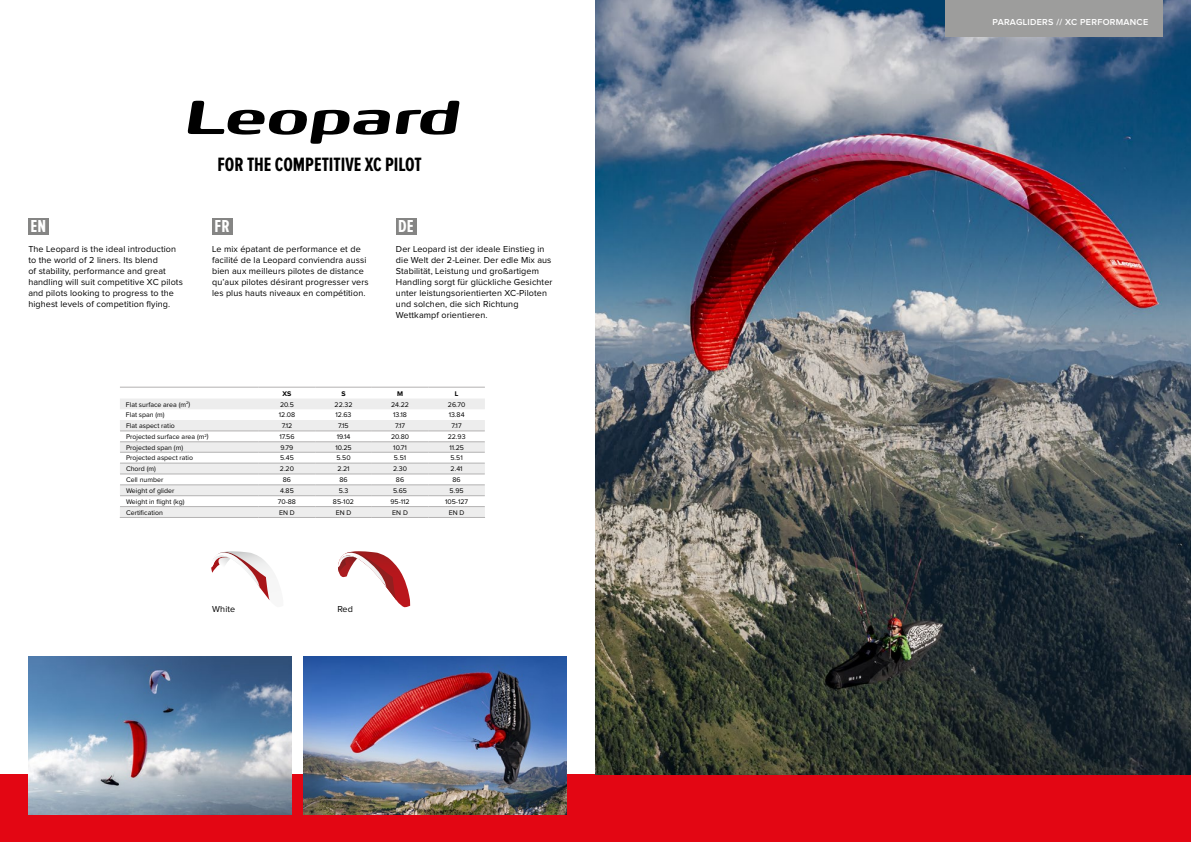
<style>
.page{position:relative;width:1191px;height:842px;background:#fff}
.page>*{position:absolute;margin:0;border:0;box-sizing:border-box;transform-origin:0 0}
.t1{font:italic 900 60px "FP Head Pro";letter-spacing:-.01em;color:#000}
.t2{font:700 20px "Proxima Nova Ex Cn";color:#000}
.t3{font:700 18px "Proxima Nova Ex Cn";color:#fff}
.t4{font:9px/11px "Proxima Nova";letter-spacing:.01em;color:#000}
.t5{font:600 9px "Proxima Nova";letter-spacing:.03em;color:#fff}
.t6{font:7px "Proxima Nova";color:#000}
.t7{font:700 7px "Proxima Nova";color:#000}
</style>
<div class="page">
<div style="left:587px;top:774px;width:604px;height:68px;background:#e30613"></div>
<div style="left:0;top:774px;width:604px;height:68px;background:#e30613"></div>
<svg style="left:120px;top:399px;width:365px;height:118px;fill:#ededed"></svg>
<hr style="left:120px;top:431px;width:139px;height:1px;background:#b3b2b2">
<hr style="left:120px;top:442px;width:139px;height:1px;background:#b3b2b2">
<hr style="left:120px;top:452px;width:139px;height:1px;background:#b3b2b2">
<hr style="left:120px;top:463px;width:139px;height:1px;background:#b3b2b2">
<hr style="left:120px;top:474px;width:139px;height:1px;background:#b3b2b2">
<hr style="left:120px;top:485px;width:139px;height:1px;background:#b3b2b2">
<hr style="left:120px;top:495px;width:139px;height:1px;background:#b3b2b2">
<hr style="left:120px;top:506px;width:139px;height:1px;background:#b3b2b2">
<hr style="left:120px;top:517px;width:139px;height:1px;background:#b3b2b2">
<hr style="left:259px;top:431px;width:56px;height:1px;background:#b3b2b2">
<hr style="left:315px;top:431px;width:57px;height:1px;background:#b3b2b2">
<hr style="left:372px;top:431px;width:56px;height:1px;background:#b3b2b2">
<hr style="left:428px;top:431px;width:57px;height:1px;background:#b3b2b2">
<hr style="left:259px;top:442px;width:56px;height:1px;background:#b3b2b2">
<hr style="left:315px;top:442px;width:57px;height:1px;background:#b3b2b2">
<hr style="left:372px;top:442px;width:56px;height:1px;background:#b3b2b2">
<hr style="left:428px;top:442px;width:57px;height:1px;background:#b3b2b2">
<hr style="left:259px;top:452px;width:56px;height:1px;background:#b3b2b2">
<hr style="left:315px;top:452px;width:57px;height:1px;background:#b3b2b2">
<hr style="left:372px;top:452px;width:56px;height:1px;background:#b3b2b2">
<hr style="left:428px;top:452px;width:57px;height:1px;background:#b3b2b2">
<hr style="left:259px;top:463px;width:56px;height:1px;background:#b3b2b2">
<hr style="left:315px;top:463px;width:57px;height:1px;background:#b3b2b2">
<hr style="left:372px;top:463px;width:56px;height:1px;background:#b3b2b2">
<hr style="left:428px;top:463px;width:57px;height:1px;background:#b3b2b2">
<hr style="left:259px;top:474px;width:56px;height:1px;background:#b3b2b2">
<hr style="left:315px;top:474px;width:57px;height:1px;background:#b3b2b2">
<hr style="left:372px;top:474px;width:56px;height:1px;background:#b3b2b2">
<hr style="left:428px;top:474px;width:57px;height:1px;background:#b3b2b2">
<hr style="left:259px;top:485px;width:56px;height:1px;background:#b3b2b2">
<hr style="left:315px;top:485px;width:57px;height:1px;background:#b3b2b2">
<hr style="left:372px;top:485px;width:56px;height:1px;background:#b3b2b2">
<hr style="left:428px;top:485px;width:57px;height:1px;background:#b3b2b2">
<hr style="left:259px;top:495px;width:56px;height:1px;background:#b3b2b2">
<hr style="left:315px;top:495px;width:57px;height:1px;background:#b3b2b2">
<hr style="left:372px;top:495px;width:56px;height:1px;background:#b3b2b2">
<hr style="left:428px;top:495px;width:57px;height:1px;background:#b3b2b2">
<hr style="left:259px;top:506px;width:56px;height:1px;background:#b3b2b2">
<hr style="left:315px;top:506px;width:57px;height:1px;background:#b3b2b2">
<hr style="left:372px;top:506px;width:56px;height:1px;background:#b3b2b2">
<hr style="left:428px;top:506px;width:57px;height:1px;background:#b3b2b2">
<hr style="left:259px;top:517px;width:56px;height:1px;background:#b3b2b2">
<hr style="left:315px;top:517px;width:57px;height:1px;background:#b3b2b2">
<hr style="left:372px;top:517px;width:56px;height:1px;background:#b3b2b2">
<hr style="left:428px;top:517px;width:57px;height:1px;background:#b3b2b2">
<hr style="left:120px;top:387px;width:139px;height:1px;background:#b3b2b2">
<hr style="left:259px;top:387px;width:56px;height:1px;background:#b3b2b2">
<hr style="left:315px;top:387px;width:57px;height:1px;background:#b3b2b2">
<hr style="left:372px;top:387px;width:56px;height:1px;background:#b3b2b2">
<hr style="left:428px;top:387px;width:57px;height:1px;background:#b3b2b2">
<img style="left:304px;top:657px;width:262px;height:157px">
<img style="left:29px;top:657px;width:262px;height:157px">
<div style="left:28px;top:218px;width:20px;height:17px;background:#858584"></div>
<div style="left:396px;top:218px;width:20px;height:17px;background:#858584"></div>
<div style="left:212px;top:218px;width:20px;height:17px;background:#858584"></div>
<img style="left:596px;top:0;width:595px;height:774px">
<div style="left:945px;top:0;width:217px;height:36px;background:#9d9d9c"></div>
<svg style="left:211px;top:551px;width:61px;height:49px"></svg>
<svg style="left:338px;top:551px;width:73px;height:57px"></svg>
<h1 class="t1" style="left:182px;top:73px;width:279px">Leopard</h1>
<h3 class="t3" style="left:31px;top:216px;width:17px">EN</h3>
<p class="t4" style="left:28px;top:244px;width:156px">The Leopard is the ideal introduction to the world of 2 liners. Its blend<br>of stability, performance and great handling will suit competitive XC pilots and pilots looking to progress to the highest levels of competition flying.</p>
<h2 class="t2" style="left:217px;top:153px;width:206px">FOR THE COMPETITIVE XC PILOT</h2>
<h3 class="t3" style="left:215px;top:216px;width:17px">FR</h3>
<p class="t4" style="left:212px;top:244px;width:158px">Le mix épatant de performance et de facilité de la Leopard conviendra aussi bien aux meilleurs pilotes de distance qu’aux pilotes désirant progresser vers les plus hauts niveaux en compétition.</p>
<h3 class="t3" style="left:398px;top:216px;width:17px">DE</h3>
<p class="t4" style="left:396px;top:244px;width:158px">Der Leopard ist der ideale Einstieg in die Welt der 2-Leiner. Der edle Mix aus Stabilität, Leistung und großartigem Handling sorgt für glückliche Gesichter unter leistungsorientierten XC-Piloten und solchen, die sich Richtung Wettkampf orientieren.</p>
<p class="t7" style="left:282px;top:390px;width:10px">XS</p>
<p class="t7" style="left:341px;top:390px;width:6px">S</p>
<p class="t7" style="left:397px;top:390px;width:7px">M</p>
<p class="t7" style="left:455px;top:390px;width:5px">L</p>
<p class="t6" style="left:126px;top:401px;width:66px">Flat surface area (m<sup>2</sup>)</p>
<p class="t6" style="left:280px;top:401px;width:15px">20.5</p>
<p class="t6" style="left:334px;top:401px;width:19px">22.32</p>
<p class="t6" style="left:391px;top:401px;width:19px">24.22</p>
<p class="t6" style="left:448px;top:401px;width:19px">26.70</p>
<p class="t6" style="left:126px;top:412px;width:40px">Flat span (m)</p>
<p class="t6" style="left:279px;top:412px;width:18px">12.08</p>
<p class="t6" style="left:335px;top:412px;width:17px">12.63</p>
<p class="t6" style="left:393px;top:412px;width:15px">13.18</p>
<p class="t6" style="left:449px;top:412px;width:17px">13.84</p>
<p class="t6" style="left:126px;top:423px;width:50px">Flat aspect ratio</p>
<p class="t6" style="left:282px;top:423px;width:12px">7.12</p>
<p class="t6" style="left:338px;top:423px;width:12px">7.15</p>
<p class="t6" style="left:395px;top:423px;width:11px">7.17</p>
<p class="t6" style="left:451px;top:423px;width:11px">7.17</p>
<p class="t6" style="left:126px;top:434px;width:84px">Projected surface area (m<sup>2</sup>)</p>
<p class="t6" style="left:279px;top:434px;width:17px">17.56</p>
<p class="t6" style="left:337px;top:434px;width:15px">19.14</p>
<p class="t6" style="left:391px;top:434px;width:20px">20.80</p>
<p class="t6" style="left:448px;top:434px;width:19px">22.93</p>
<p class="t6" style="left:126px;top:444px;width:59px">Projected span (m)</p>
<p class="t6" style="left:280px;top:444px;width:14px">9.79</p>
<p class="t6" style="left:335px;top:444px;width:18px">10.25</p>
<p class="t6" style="left:393px;top:444px;width:15px">10.71</p>
<p class="t6" style="left:449px;top:444px;width:16px">11.25</p>
<p class="t6" style="left:126px;top:455px;width:69px">Projected aspect ratio</p>
<p class="t6" style="left:280px;top:455px;width:15px">5.45</p>
<p class="t6" style="left:336px;top:455px;width:16px">5.50</p>
<p class="t6" style="left:394px;top:455px;width:14px">5.51</p>
<p class="t6" style="left:450px;top:455px;width:14px">5.51</p>
<p class="t6" style="left:126px;top:466px;width:31px">Chord (m)</p>
<p class="t6" style="left:280px;top:466px;width:16px">2.20</p>
<p class="t6" style="left:337px;top:466px;width:14px">2.21</p>
<p class="t6" style="left:393px;top:466px;width:15px">2.30</p>
<p class="t6" style="left:450px;top:466px;width:14px">2.41</p>
<p class="t6" style="left:126px;top:477px;width:39px">Cell number</p>
<p class="t6" style="left:283px;top:477px;width:10px">86</p>
<p class="t6" style="left:339px;top:477px;width:10px">86</p>
<p class="t6" style="left:396px;top:477px;width:10px">86</p>
<p class="t6" style="left:452px;top:477px;width:10px">86</p>
<p class="t6" style="left:126px;top:487px;width:50px">Weight of glider</p>
<p class="t6" style="left:280px;top:487px;width:15px">4.85</p>
<p class="t6" style="left:339px;top:487px;width:11px">5.3</p>
<p class="t6" style="left:393px;top:487px;width:15px">5.65</p>
<p class="t6" style="left:449px;top:487px;width:16px">5.95</p>
<p class="t6" style="left:126px;top:498px;width:60px">Weight in flight (kg)</p>
<p class="t6" style="left:278px;top:498px;width:20px">70-88</p>
<p class="t6" style="left:333px;top:498px;width:23px">85-102</p>
<p class="t6" style="left:390px;top:498px;width:21px">95-112</p>
<p class="t6" style="left:445px;top:498px;width:24px">105-127</p>
<p class="t6" style="left:126px;top:509px;width:38px">Certification</p>
<p class="t6" style="left:279px;top:509px;width:17px">EN D</p>
<p class="t6" style="left:336px;top:509px;width:17px">EN D</p>
<p class="t6" style="left:392px;top:509px;width:17px">EN D</p>
<p class="t6" style="left:449px;top:509px;width:17px">EN D</p>
<p class="t4" style="left:212px;top:604px;width:25px">White</p>
<p class="t4" style="left:337px;top:604px;width:17px">Red</p>
<p class="t5" style="left:992px;top:17px;width:157px">PARAGLIDERS // XC PERFORMANCE</p>
</div>
